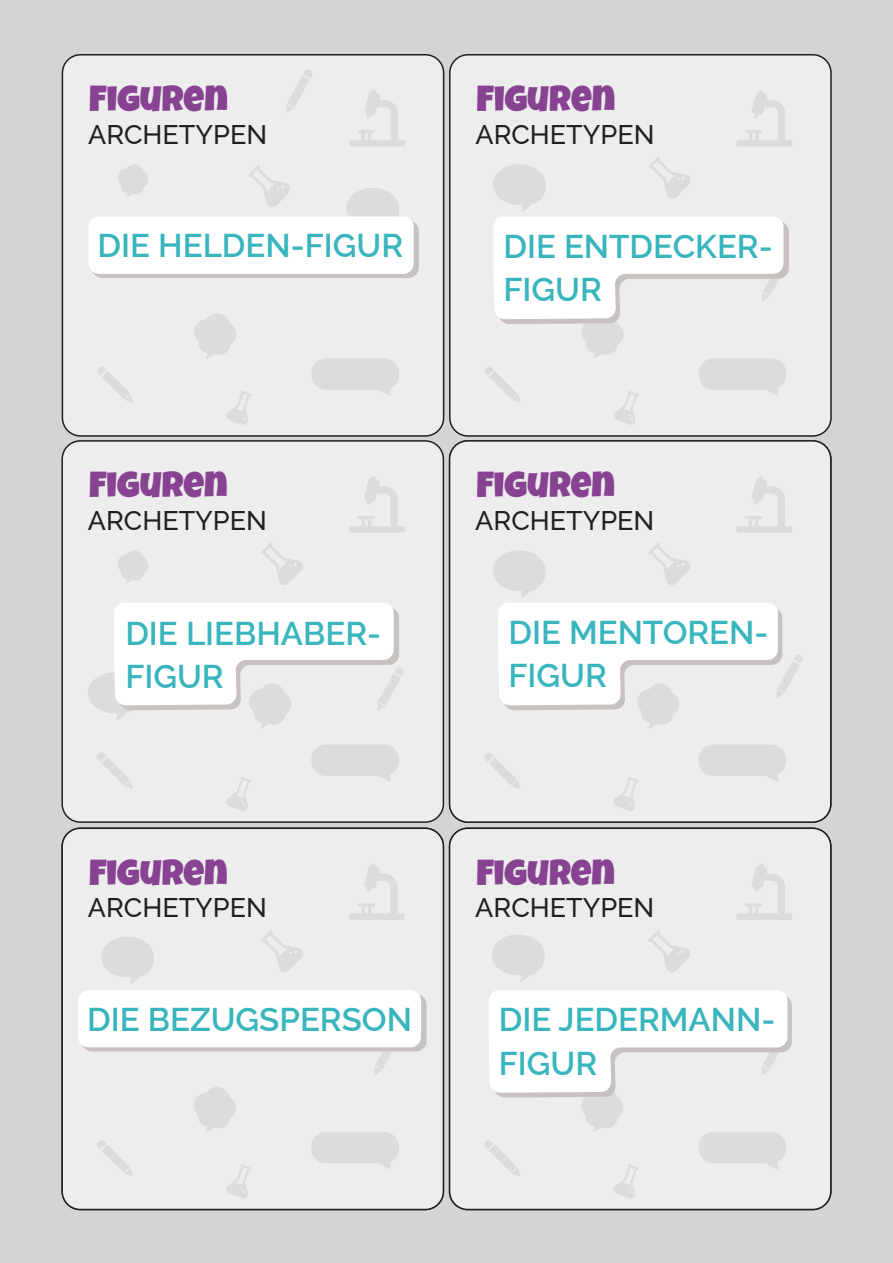
<style>
.page{position:relative;width:893px;height:1263px;background:#d4d4d4}
.page>*{position:absolute;margin:0;border:0;box-sizing:border-box;transform-origin:0 0}
.t1{font:36px "Luckiest Guy";color:#874291}
.t2{font:600 33px/43.5px "Raleway";color:#38b5bd}
.t3{font:500 27px "Raleway";color:#231f20}
</style>
<div class="page">
<div style="left:62px;top:441px;width:381px;height:381px;background:#ededed;border-radius:18px"></div>
<div style="left:61px;top:440px;width:383px;height:383px;border:2px solid #231f20;border-radius:18px"></div>
<div style="left:450px;top:441px;width:381px;height:381px;background:#ededed;border-radius:18px"></div>
<div style="left:449px;top:440px;width:382px;height:383px;border:2px solid #231f20;border-radius:18px"></div>
<div style="left:62px;top:828px;width:381px;height:381px;background:#ededed;border-radius:18px"></div>
<div style="left:61px;top:827px;width:383px;height:383px;border:2px solid #231f20;border-radius:18px"></div>
<div style="left:450px;top:828px;width:381px;height:381px;background:#ededed;border-radius:18px"></div>
<div style="left:449px;top:827px;width:382px;height:383px;border:2px solid #231f20;border-radius:18px"></div>
<svg style="left:374px;top:1051px;width:27px;height:24px"></svg>
<div style="left:81px;top:994px;width:345px;height:57px;background:linear-gradient(to right,#c7c2bf,#c7c2bf);border-radius:11px"></div>
<svg style="left:261px;top:543px;width:42px;height:42px"></svg>
<svg style="left:261px;top:930px;width:42px;height:42px"></svg>
<svg style="left:648px;top:930px;width:42px;height:42px"></svg>
<div style="left:78px;top:990px;width:343px;height:57px;background:#fff;border-radius:11px"></div>
<svg style="left:101px;top:937px;width:53px;height:47px"></svg>
<svg style="left:492px;top:935px;width:52px;height:47px"></svg>
<svg style="left:97px;top:753px;width:36px;height:35px"></svg>
<svg style="left:484px;top:753px;width:36px;height:36px"></svg>
<svg style="left:97px;top:1140px;width:36px;height:36px"></svg>
<svg style="left:194px;top:1087px;width:42px;height:45px"></svg>
<svg style="left:311px;top:745px;width:88px;height:37px"></svg>
<svg style="left:699px;top:745px;width:87px;height:37px"></svg>
<svg style="left:311px;top:1132px;width:88px;height:37px"></svg>
<svg style="left:349px;top:476px;width:56px;height:56px"></svg>
<svg style="left:737px;top:476px;width:55px;height:56px"></svg>
<svg style="left:349px;top:863px;width:56px;height:57px"></svg>
<svg style="left:737px;top:864px;width:55px;height:56px"></svg>
<svg style="left:226px;top:777px;width:25px;height:34px"></svg>
<svg style="left:614px;top:777px;width:25px;height:34px"></svg>
<svg style="left:226px;top:1164px;width:25px;height:34px"></svg>
<svg style="left:493px;top:543px;width:310px;height:185px"></svg>
<svg style="left:484px;top:990px;width:308px;height:208px"></svg>
<svg style="left:118px;top:550px;width:30px;height:33px"></svg>
<div style="left:62px;top:55px;width:382px;height:381px;background:#ededed;border-radius:18px"></div>
<div style="left:62px;top:54px;width:382px;height:383px;border:2px solid #231f20;border-radius:18px"></div>
<div style="left:450px;top:55px;width:381px;height:381px;background:#ededed;border-radius:18px"></div>
<div style="left:449px;top:54px;width:383px;height:383px;border:2px solid #231f20;border-radius:18px"></div>
<svg style="left:286px;top:70px;width:26px;height:42px"></svg>
<svg style="left:248px;top:165px;width:42px;height:42px"></svg>
<svg style="left:346px;top:188px;width:53px;height:28px"></svg>
<svg style="left:97px;top:367px;width:36px;height:35px"></svg>
<svg style="left:194px;top:314px;width:42px;height:44px"></svg>
<svg style="left:312px;top:359px;width:87px;height:37px"></svg>
<svg style="left:349px;top:90px;width:56px;height:56px"></svg>
<svg style="left:737px;top:90px;width:55px;height:56px"></svg>
<svg style="left:226px;top:391px;width:26px;height:34px"></svg>
<svg style="left:118px;top:164px;width:30px;height:33px"></svg>
<div style="left:92px;top:221px;width:327px;height:57px;background:#c7c2bf;border-radius:11px"></div>
<div style="left:89px;top:216px;width:325px;height:58px;background:#fff;border-radius:11px"></div>
<svg style="left:88px;top:603px;width:316px;height:125px"></svg>
<svg style="left:485px;top:157px;width:304px;height:268px"></svg>
<p class="t1" style="left:89px;top:75px;width:140px">FIGUREN</p>
<p class="t1" style="left:477px;top:75px;width:140px">FIGUREN</p>
<p class="t3" style="left:88px;top:112px;width:180px">ARCHETYPEN</p>
<p class="t3" style="left:475px;top:112px;width:180px">ARCHETYPEN</p>
<p class="t2" style="left:98px;top:220px;width:307px">DIE HELDEN-FIGUR</p>
<p class="t2" style="left:503px;top:220px;width:271px">DIE ENTDECKER-<br>FIGUR</p>
<p class="t1" style="left:89px;top:461px;width:140px">FIGUREN</p>
<p class="t1" style="left:476px;top:461px;width:140px">FIGUREN</p>
<p class="t3" style="left:88px;top:499px;width:180px">ARCHETYPEN</p>
<p class="t3" style="left:475px;top:499px;width:180px">ARCHETYPEN</p>
<p class="t2" style="left:125px;top:607px;width:257px">DIE LIEBHABER-<br>FIGUR</p>
<p class="t2" style="left:508px;top:607px;width:262px">DIE MENTOREN-<br>FIGUR</p>
<p class="t1" style="left:89px;top:849px;width:140px">FIGUREN</p>
<p class="t1" style="left:476px;top:849px;width:140px">FIGUREN</p>
<p class="t3" style="left:88px;top:886px;width:180px">ARCHETYPEN</p>
<p class="t3" style="left:475px;top:886px;width:180px">ARCHETYPEN</p>
<p class="t2" style="left:87px;top:994px;width:326px">DIE BEZUGSPERSON</p>
<p class="t2" style="left:499px;top:994px;width:278px">DIE JEDERMANN-<br>FIGUR</p>
</div>
